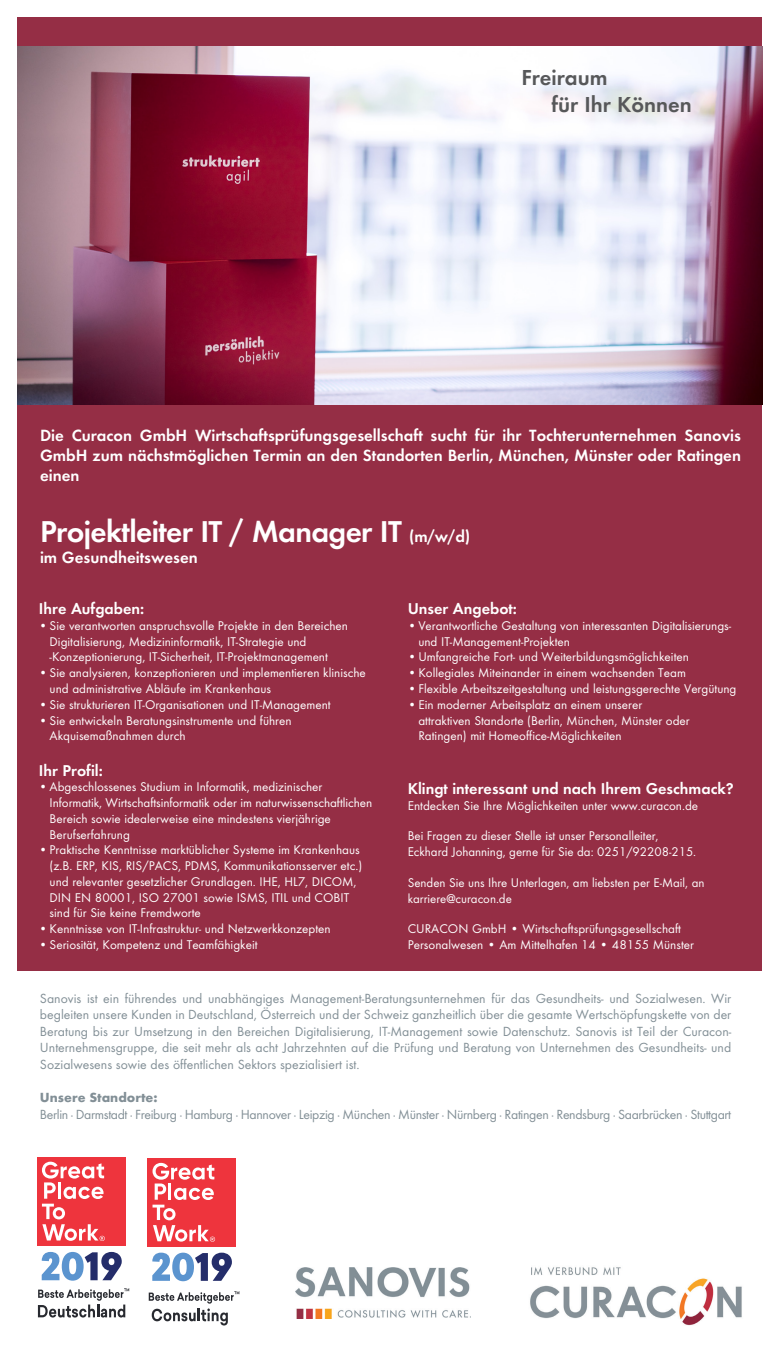
<style>
.page{position:relative;width:780px;height:1365px;background:#fff}
.page>*{position:absolute;margin:0;border:0;box-sizing:border-box;transform-origin:0 0}
.t1{font:600 31.25px "Futura T";letter-spacing:-.02em;color:#fff}
.t2{font:600 22.5px/27px "Futura T";color:#57585a}
.t3{font:600 16.88px/20.2px "Futura T";color:#fff;text-align:justify}
.t4{font:600 16.25px "Futura T";color:#fff}
.t5{font:13.75px/16.5px "Futura T";letter-spacing:-.025em;color:#828f96;text-align:justify}
.t6{font:700 13.75px "Futura T";color:#828f96}
.t7{font:13.12px/15.8px "Futura T";color:#fff}
.s1{font-size:16.88px}
</style>
<div class="page">
<div style="left:18px;top:404px;width:744px;height:567px;background:#952e45"></div>
<div style="left:18px;top:18px;width:744px;height:28px;background:#952e45"></div>
<img style="left:530px;top:1267px;width:212px;height:59px">
<svg style="left:37px;top:1157px;width:93px;height:161px"></svg>
<svg style="left:147px;top:1158px;width:93px;height:168px"></svg>
<img style="left:295px;top:1267px;width:175px;height:51px">
<img style="left:18px;top:46px;width:744px;height:358px">
<h2 class="t2" style="left:551px;top:63px;width:142px;text-indent:-30px">Freiraum<br>für Ihr Können</h2>
<p class="t3" style="left:40px;top:424px;width:702px">Die Curacon GmbH Wirtschaftsprüfungsgesellschaft sucht für ihr Tochterunternehmen Sanovis GmbH zum nächstmöglichen Termin an den Standorten Berlin, München, Münster oder Ratingen einen</p>
<h1 class="t1" style="left:40px;top:513px;width:431px">Projektleiter IT / Manager IT <span class="s1">(m/w/d)</span></h1>
<p class="t3" style="left:40px;top:546px;width:159px">im Gesundheitswesen</p>
<p class="t4" style="left:39px;top:599px;width:107px">Ihre Aufgaben:</p>
<p class="t7" style="left:50px;top:617px;width:300px;text-indent:-11px">•Sie verantworten anspruchsvolle Projekte in den Bereichen<br>Digitalisierung, Medizininformatik, IT-Strategie und -Konzeptionierung, IT-Sicherheit, IT-Projektmanagement</p>
<p class="t7" style="left:50px;top:664px;width:318px;text-indent:-11px">•Sie analysieren, konzeptionieren und implementieren klinische und administrative Abläufe im Krankenhaus</p>
<p class="t7" style="left:39px;top:696px;width:293px">•Sie strukturieren IT-Organisationen und IT-Management</p>
<p class="t7" style="left:50px;top:712px;width:243px;text-indent:-11px">•Sie entwickeln Beratungsinstrumente und führen<br>Akquisemaßnahmen durch</p>
<p class="t4" style="left:39px;top:760px;width:65px">Ihr Profil:</p>
<p class="t7" style="left:50px;top:778px;width:324px;text-indent:-11px">•Abgeschlossenes Studium in Informatik, medizinischer Informatik, Wirtschaftsinformatik oder im naturwissenschaftlichen Bereich sowie idealerweise eine mindestens vierjährige Berufserfahrung</p>
<p class="t7" style="left:50px;top:841px;width:314px;text-indent:-11px">•Praktische Kenntnisse marktüblicher Systeme im Krankenhaus (z.B. ERP, KIS, RIS/PACS, PDMS, Kommunikationsserver etc.) und relevanter gesetzlicher Grundlagen. IHE, HL7, DICOM, DIN EN 80001, ISO 27001 sowie ISMS, ITIL und COBIT sind für Sie keine Fremdworte</p>
<p class="t7" style="left:39px;top:920px;width:293px">•Kenntnisse von IT-Infrastruktur- und Netzwerkkonzepten</p>
<p class="t7" style="left:39px;top:936px;width:220px">•Seriosität, Kompetenz und Teamfähigkeit</p>
<p class="t4" style="left:407px;top:599px;width:111px">Unser Angebot:</p>
<p class="t7" style="left:418px;top:617px;width:314px;text-indent:-11px">•Verantwortliche Gestaltung von interessanten Digitalisierungs&shy;und IT-Management-Projekten</p>
<p class="t7" style="left:407px;top:649px;width:283px">•Umfangreiche Fort- und Weiterbildungsmöglichkeiten</p>
<p class="t7" style="left:407px;top:664px;width:280px">•Kollegiales Miteinander in einem wachsenden Team</p>
<p class="t7" style="left:407px;top:680px;width:330px">•Flexible Arbeitszeitgestaltung und leistungsgerechte Vergütung</p>
<p class="t7" style="left:418px;top:696px;width:273px;text-indent:-11px">•Ein moderner Arbeitsplatz an einem unserer attraktiven Standorte (Berlin, München, Münster oder<br>Ratingen) mit Homeoffice-Möglichkeiten</p>
<p class="t4" style="left:407px;top:778px;width:327px">Klingt interessant und nach Ihrem Geschmack?</p>
<p class="t7" style="left:407px;top:797px;width:292px">Entdecken Sie Ihre Möglichkeiten unter www.curacon.de</p>
<p class="t7" style="left:407px;top:827px;width:290px">Bei Fragen zu dieser Stelle ist unser Personalleiter,<br>Eckhard Johanning, gerne für Sie da: 0251/92208-215.</p>
<p class="t7" style="left:407px;top:874px;width:298px">Senden Sie uns Ihre Unterlagen, am liebsten per E-Mail, an karriere@curacon.de</p>
<p class="t7" style="left:407px;top:920px;width:288px">CURACON GmbH • Wirtschaftsprüfungsgesellschaft<br>Personalwesen • Am Mittelhafen 14 • 48155 Münster</p>
<p class="t5" style="left:40px;top:989px;width:692px">Sanovis ist ein führendes und unabhängiges Management-Beratungsunternehmen für das Gesundheits- und Sozialwesen. Wir begleiten unsere Kunden in Deutschland, Österreich und der Schweiz ganzheitlich über die gesamte Wertschöpfungskette von der Beratung bis zur Umsetzung in den Bereichen Digitalisierung, IT-Management sowie Datenschutz. Sanovis ist Teil der Curacon-Unternehmensgruppe, die seit mehr als acht Jahrzehnten auf die Prüfung und Beratung von Unternehmen des Gesundheits- und Sozialwesens sowie des öffentlichen Sektors spezialisiert ist.</p>
<p class="t6" style="left:40px;top:1089px;width:119px">Unsere Standorte:</p>
<p class="t5" style="left:40px;top:1105px;width:692px">Berlin · Darmstadt · Freiburg · Hamburg · Hannover · Leipzig · München · Münster · Nürnberg · Ratingen · Rendsburg · Saarbrücken · Stuttgart</p>
</div>
